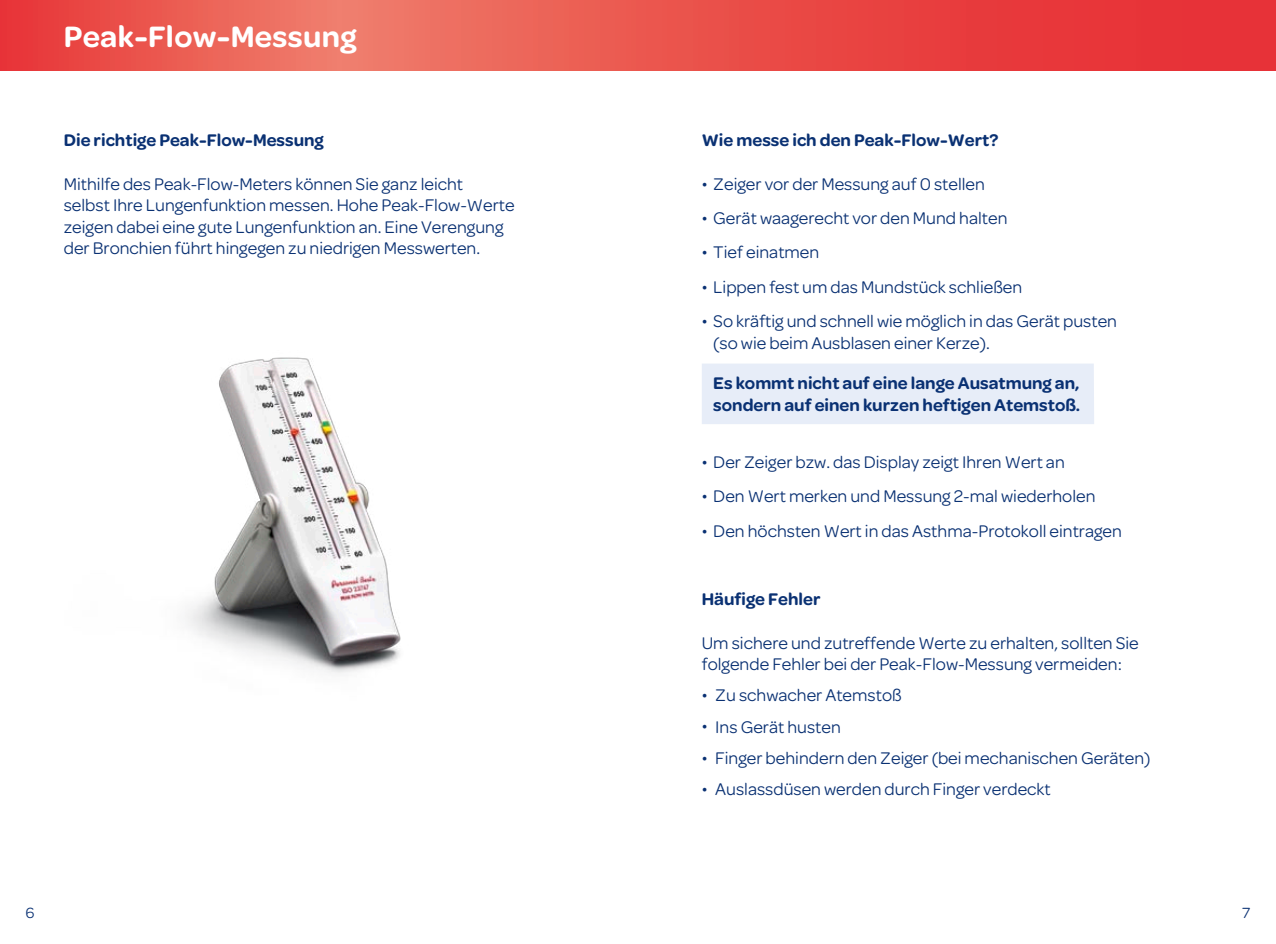
<style>
.page{position:relative;width:1276px;height:944px;background:#fff}
.page>*{position:absolute;margin:0;border:0;box-sizing:border-box;transform-origin:0 0}
.t1{font:600 31.5px "Omnes";letter-spacing:.01em;color:#fff}
.t2{font:18px/21.6px "Omnes";color:#0a3173}
.t3{font:600 18px/21.6px "Omnes";color:#0a3173}
.t4{font:15.75px "Omnes";color:#0a3173}
</style>
<div class="page">
<svg style="left:0;top:0;width:638px;height:70px;background:#eb6157"></svg>
<div style="left:638px;top:0;width:638px;height:70px;background:linear-gradient(to right,#ea524b,#e62c34)"></div>
<div style="left:702px;top:364px;width:392px;height:60px;background:#e7edf8"></div>
<img style="left:185px;top:357px;width:216px;height:317px">
<h1 class="t1" style="left:64px;top:19px;width:294px">Peak-Flow-Messung</h1>
<p class="t3" style="left:64px;top:130px;width:261px">Die richtige Peak-Flow-Messung</p>
<p class="t2" style="left:64px;top:173px;width:452px">Mithilfe des Peak-Flow-Meters können Sie ganz leicht<br>selbst Ihre Lungenfunktion messen. Hohe Peak-Flow-Werte zeigen dabei eine gute Lungenfunktion an. Eine Verengung der Bronchien führt hingegen zu niedrigen Messwerten.</p>
<p class="t3" style="left:702px;top:130px;width:298px">Wie messe ich den Peak-Flow-Wert?</p>
<p class="t2" style="left:702px;top:173px;width:285px">• Zeiger vor der Messung auf 0 stellen</p>
<p class="t2" style="left:702px;top:207px;width:307px">• Gerät waagerecht vor den Mund halten</p>
<p class="t2" style="left:702px;top:242px;width:119px">• Tief einatmen</p>
<p class="t2" style="left:702px;top:276px;width:322px">• Lippen fest um das Mundstück schließen</p>
<p class="t2" style="left:713px;top:310px;width:405px;text-indent:-11px">• So kräftig und schnell wie möglich in das Gerät pusten (so wie beim Ausblasen einer Kerze).</p>
<p class="t3" style="left:713px;top:373px;width:368px">Es kommt nicht auf eine lange Ausatmung an, sondern auf einen kurzen heftigen Atemstoß.</p>
<p class="t2" style="left:702px;top:451px;width:364px">• Der Zeiger bzw. das Display zeigt Ihren Wert an</p>
<p class="t2" style="left:702px;top:486px;width:395px">• Den Wert merken und Messung 2-mal wiederholen</p>
<p class="t2" style="left:702px;top:520px;width:422px">• Den höchsten Wert in das Asthma-Protokoll eintragen</p>
<p class="t3" style="left:702px;top:589px;width:120px">Häufige Fehler</p>
<p class="t2" style="left:702px;top:632px;width:438px">Um sichere und zutreffende Werte zu erhalten, sollten Sie folgende Fehler bei der Peak-Flow-Messung vermeiden:</p>
<p class="t2" style="left:702px;top:685px;width:201px">• Zu schwacher Atemstoß</p>
<p class="t2" style="left:702px;top:716px;width:141px">• Ins Gerät husten</p>
<p class="t2" style="left:702px;top:747px;width:450px">• Finger behindern den Zeiger (bei mechanischen Geräten)</p>
<p class="t2" style="left:702px;top:778px;width:350px">• Auslassdüsen werden durch Finger verdeckt</p>
<p class="t4" style="left:26px;top:904px;width:11px">6</p>
<p class="t4" style="left:1242px;top:904px;width:10px">7</p>
</div>
